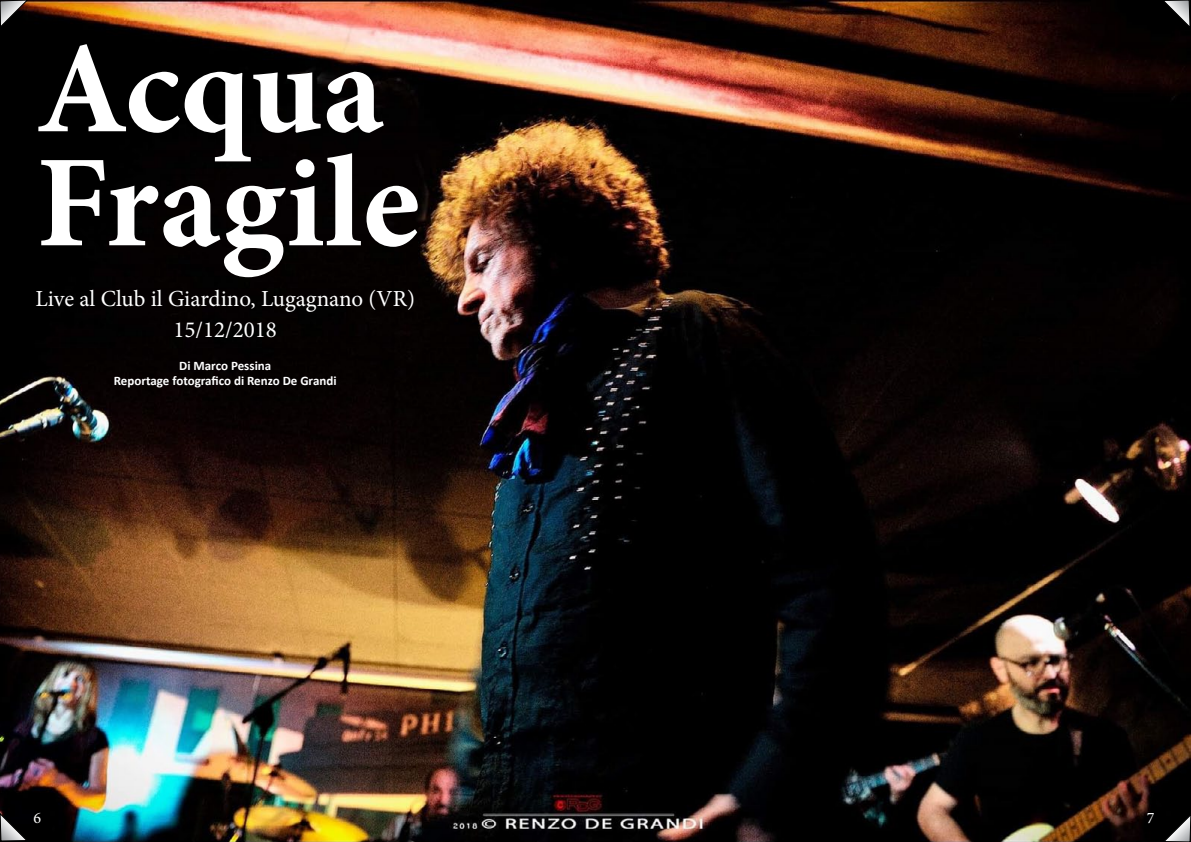
<style>
.page{position:relative;width:1191px;height:842px;background:#fff}
.page>*{position:absolute;margin:0;border:0;box-sizing:border-box;transform-origin:0 0}
.t1{font:700 131px/114px "Minion Pro";letter-spacing:.005em;color:#fff}
.t2{font:23px/31.2px "Minion Pro";color:#fff;text-align:center}
.t3{font:16px "Minion Pro";color:#fff}
.t4{font:700 13px/15.6px "Calibri";color:#fff;text-align:center}
</style>
<div class="page">
<img style="left:0;top:0;width:1191px;height:842px">
<svg style="left:1145px;top:811px;width:46px;height:31px"></svg>
<svg style="left:1160px;top:0;width:31px;height:30px"></svg>
<svg style="left:0;top:811px;width:43px;height:31px"></svg>
<svg style="left:0;top:0;width:30px;height:29px"></svg>
<h1 class="t1" style="left:36px;top:31px;width:385px">Acqua<br>Fragile</h1>
<h2 class="t2" style="left:35px;top:283px;width:381px">Live al Club il Giardino, Lugagnano (VR)<br>15/12/2018</h2>
<p class="t4" style="left:114px;top:358px;width:224px">Di Marco Pessina<br>Reportage fotografico di Renzo De Grandi</p>
<p class="t3" style="left:34px;top:807px;width:9px">6</p>
<p class="t3" style="left:1146px;top:807px;width:9px">7</p>
</div>
